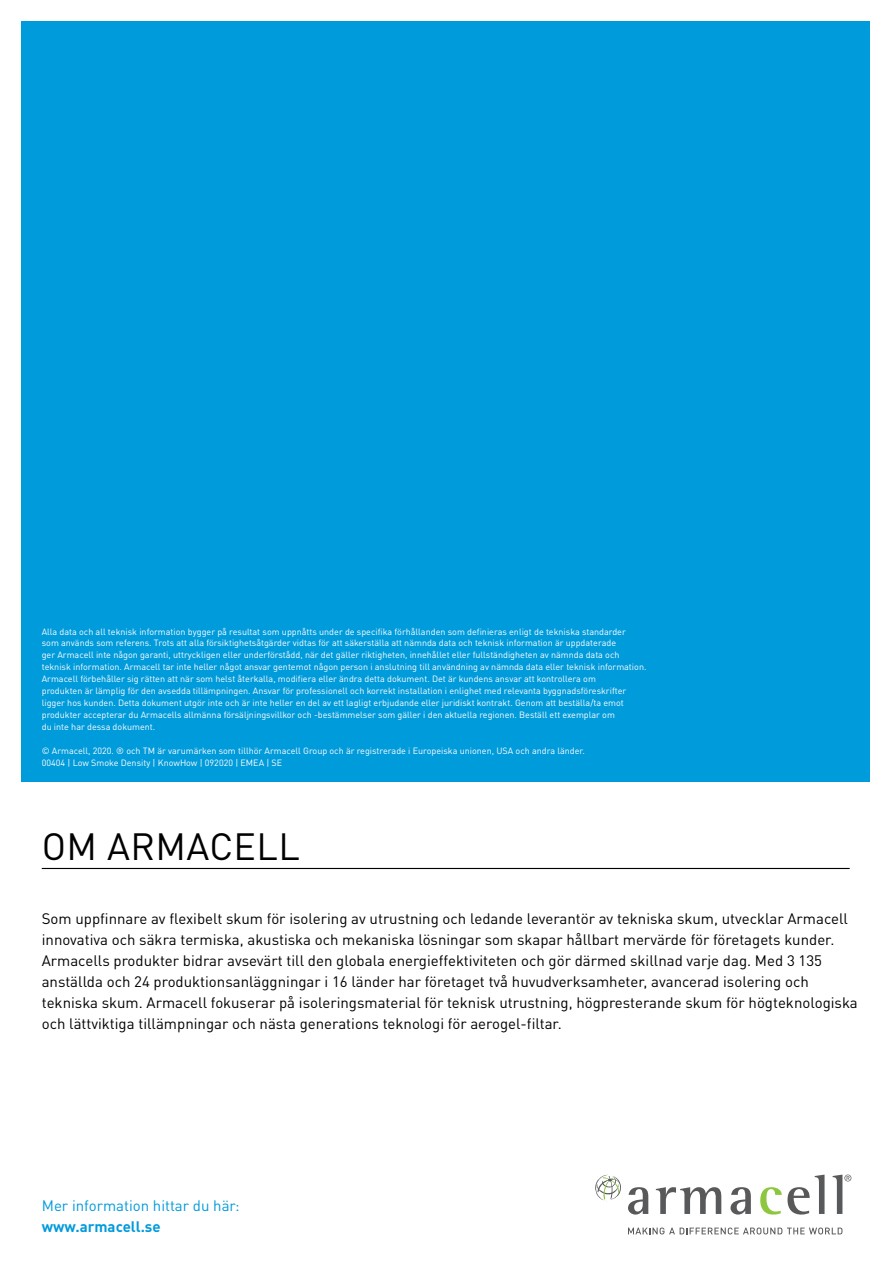
<style>
.page{position:relative;width:893px;height:1263px;background:#fff}
.page>*{position:absolute;margin:0;border:0;box-sizing:border-box;transform-origin:0 0}
.t1{font:37.5px "DIN Pro";letter-spacing:.01em;color:#000}
.t2{font:15px/21px "DIN Pro";color:#000}
.t3{font:15px "DIN Pro";color:#009bdb}
.t4{font:700 15px "DIN Pro";color:#009bdb}
.t5{font:9px/12px "DIN Pro";color:#fff}
</style>
<div class="page">
<div style="left:21px;top:21px;width:849px;height:761px;background:#009bdb"></div>
<hr style="left:42px;top:868px;width:808px;height:1px;background:#000">
<svg style="left:628px;top:1187px;width:20px;height:27px"></svg>
<svg style="left:656px;top:1187px;width:65px;height:27px"></svg>
<svg style="left:730px;top:1187px;width:21px;height:27px"></svg>
<svg style="left:760px;top:1174px;width:64px;height:40px"></svg>
<svg style="left:833px;top:1174px;width:18px;height:40px"></svg>
<svg style="left:595px;top:1174px;width:26px;height:27px"></svg>
<svg style="left:628px;top:1227px;width:214px;height:7px"></svg>
<p class="t5" style="left:42px;top:625px;width:606px">Alla data och all teknisk information bygger på resultat som uppnåtts under de specifika förhållanden som definieras enligt de tekniska standarder<br>som används som referens. Trots att alla försiktighetsåtgärder vidtas för att säkerställa att nämnda data och teknisk information är uppdaterade<br>ger Armacell inte någon garanti, uttryckligen eller underförstådd, när det gäller riktigheten, innehållet eller fullständigheten av nämnda data och teknisk information. Armacell tar inte heller något ansvar gentemot någon person i anslutning till användning av nämnda data eller teknisk information.<br>Armacell förbehåller sig rätten att när som helst återkalla, modifiera eller ändra detta dokument. Det är kundens ansvar att kontrollera om<br>produkten är lämplig för den avsedda tillämpningen. Ansvar för professionell och korrekt installation i enlighet med relevanta byggnadsföreskrifter ligger hos kunden. Detta dokument utgör inte och är inte heller en del av ett lagligt erbjudande eller juridiskt kontrakt. Genom att beställa/ta emot produkter accepterar du Armacells allmänna försäljningsvillkor och -bestämmelser som gäller i den aktuella regionen. Beställ ett exemplar om<br>du inte har dessa dokument.</p>
<p class="t5" style="left:42px;top:745px;width:545px">© Armacell, 2020. ® och TM är varumärken som tillhör Armacell Group och är registrerade i Europeiska unionen, USA och andra länder.<br>00404 | Low Smoke Density | KnowHow | 092020 | EMEA | SE</p>
<h1 class="t1" style="left:42px;top:818px;width:260px">OM ARMACELL</h1>
<p class="t2" style="left:42px;top:907px;width:817px">Som uppfinnare av flexibelt skum för isolering av utrustning och ledande leverantör av tekniska skum, utvecklar Armacell innovativa och säkra termiska, akustiska och mekaniska lösningar som skapar hållbart mervärde för företagets kunder.<br>Armacells produkter bidrar avsevärt till den globala energieffektiviteten och gör därmed skillnad varje dag. Med 3 135 anställda och 24 produktionsanläggningar i 16 länder har företaget två huvudverksamheter, avancerad isolering och tekniska skum. Armacell fokuserar på isoleringsmaterial för teknisk utrustning, högpresterande skum för högteknologiska och lättviktiga tillämpningar och nästa generations teknologi för aerogel-filtar.</p>
<h2 class="t3" style="left:42px;top:1194px;width:199px">Mer information hittar du här:</h2>
<h2 class="t4" style="left:42px;top:1214px;width:120px">www.armacell.se</h2>
</div>
